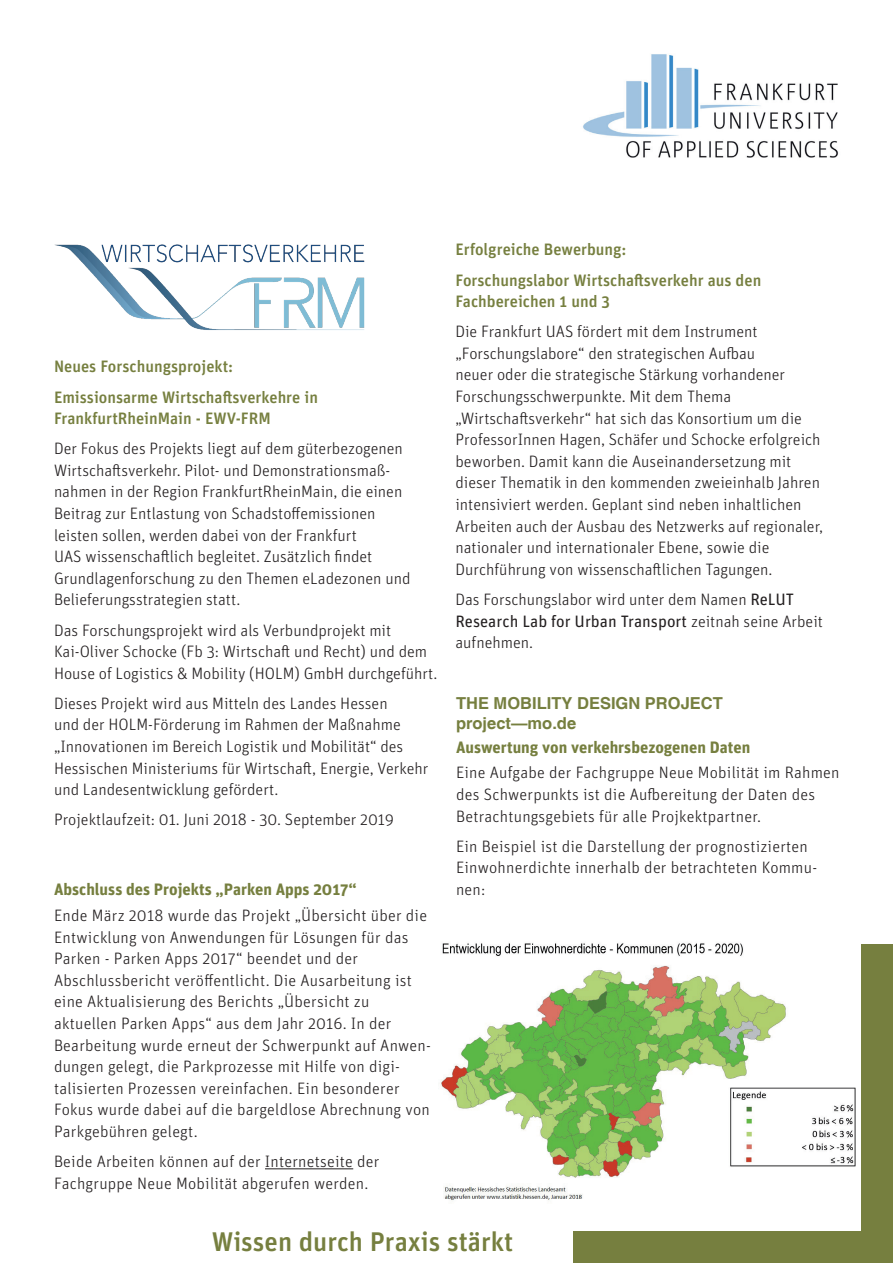
<style>
.page{position:relative;width:893px;height:1263px;background:#fff}
.page>*{position:absolute;margin:0;border:0;box-sizing:border-box;transform-origin:0 0}
.t1{font:500 27px "Unit Pro";color:#767f3f}
.t2{font:300 16.5px/21.6px "Unit Pro";color:#231f20}
.t3{font:500 16.5px/30.2px "Unit Pro";color:#767f3f}
.t4{font:700 16.5px "Unit Pro";color:#767f3f}
.t5{font:700 16.5px/19.5px "Helvetica";color:#767f3f}
.s1{font-weight:400}
</style>
<div class="page">
<img style="left:583px;top:54px;width:255px;height:104px">
<div style="left:861px;top:944px;width:32px;height:319px;background:#767f3f"></div>
<div style="left:573px;top:1231px;width:319px;height:32px;background:#767f3f"></div>
<img style="left:441px;top:943px;width:415px;height:258px">
<img style="left:54px;top:244px;width:311px;height:86px">
<hr style="left:265px;top:1168px;width:88px;height:1px;background:#231f20">
<p class="t3" style="left:54px;top:351px;width:265px">Neues Forschungsprojekt:<br>Emissionsarme Wirtschaftsverkehre in</p>
<p class="t3" style="left:54px;top:402px;width:218px">FrankfurtRheinMain - EWV-FRM</p>
<p class="t2" style="left:54px;top:437px;width:358px">Der Fokus des Projekts liegt auf dem güterbezogenen Wirtschaftsverkehr. Pilot- und Demonstrationsmaß&shy;nahmen in der Region FrankfurtRheinMain, die einen Beitrag zur Entlastung von Schadstoffemissionen leisten sollen, werden dabei von der Frankfurt<br>UAS wissenschaftlich begleitet. Zusätzlich findet Grundlagenforschung zu den Themen eLadezonen und Belieferungsstrategien statt.</p>
<p class="t2" style="left:54px;top:619px;width:385px">Das Forschungsprojekt wird als Verbundprojekt mit<br>Kai-Oliver Schocke (Fb 3: Wirtschaft und Recht) und dem<br>House of Logistics &amp; Mobility (HOLM) GmbH durchgeführt.</p>
<p class="t2" style="left:54px;top:692px;width:376px">Dieses Projekt wird aus Mitteln des Landes Hessen<br>und der HOLM-Förderung im Rahmen der Maßnahme „Innovationen im Bereich Logistik und Mobilität“ des Hessischen Ministeriums für Wirtschaft, Energie, Verkehr und Landesentwicklung gefördert.</p>
<p class="t2" style="left:54px;top:808px;width:342px">Projektlaufzeit: 01. Juni 2018 - 30. September 2019</p>
<p class="t3" style="left:455px;top:234px;width:307px">Erfolgreiche Bewerbung:<br>Forschungslabor Wirtschaftsverkehr aus den</p>
<p class="t3" style="left:455px;top:285px;width:156px">Fachbereichen 1 und 3</p>
<p class="t2" style="left:455px;top:320px;width:369px">Die Frankfurt UAS fördert mit dem Instrument „Forschungslabore“ den strategischen Aufbau<br>neuer oder die strategische Stärkung vorhandener Forschungsschwerpunkte. Mit dem Thema „Wirtschaftsverkehr“ hat sich das Konsortium um die ProfessorInnen Hagen, Schäfer und Schocke erfolgreich beworben. Damit kann die Auseinandersetzung mit dieser Thematik in den kommenden zweieinhalb Jahren intensiviert werden. Geplant sind neben inhaltlichen Arbeiten auch der Ausbau des Netzwerks auf regionaler, nationaler und internationaler Ebene, sowie die Durchführung von wissenschaftlichen Tagungen.</p>
<p class="t2" style="left:455px;top:588px;width:369px">Das Forschungslabor wird unter dem Namen <span class="s1">ReLUT<br>Research Lab for Urban Transport</span> zeitnah seine Arbeit aufnehmen.</p>
<p class="t5" style="left:456px;top:694px;width:268px">THE MOBILITY DESIGN PROJECT project—mo.de</p>
<p class="t4" style="left:456px;top:735px;width:296px">Auswertung von verkehrsbezogenen Daten</p>
<p class="t2" style="left:456px;top:761px;width:385px">Eine Aufgabe der Fachgruppe Neue Mobilität im Rahmen des Schwerpunkts ist die Aufbereitung der Daten des<br>Betrachtungsgebiets für alle Projkektpartner.</p>
<p class="t2" style="left:456px;top:835px;width:363px">Ein Beispiel ist die Darstellung der prognostizierten<br>Einwohnerdichte innerhalb der betrachteten Kommu-</p>
<p class="t4" style="left:54px;top:877px;width:304px">Abschluss des Projekts „Parken Apps 2017“</p>
<p class="t2" style="left:456px;top:878px;width:31px">nen:</p>
<p class="t2" style="left:54px;top:904px;width:378px">Ende März 2018 wurde das Projekt „Übersicht über die Entwicklung von Anwendungen für Lösungen für das Parken - Parken Apps 2017“ beendet und der Abschlussbericht veröffentlicht. Die Ausarbeitung ist eine Aktualisierung des Berichts „Übersicht zu aktuellen Parken Apps“ aus dem Jahr 2016. In der Bearbeitung wurde erneut der Schwerpunkt auf Anwen&shy;dungen gelegt, die Parkprozesse mit Hilfe von digi&shy;talisierten Prozessen vereinfachen. Ein besonderer Fokus wurde dabei auf die bargeldlose Abrechnung von Parkgebühren gelegt.</p>
<p class="t2" style="left:54px;top:1150px;width:327px">Beide Arbeiten können auf der Internetseite der<br>Fachgruppe Neue Mobilität abgerufen werden.</p>
<h1 class="t1" style="left:212px;top:1222px;width:303px">Wissen durch Praxis stärkt</h1>
</div>
